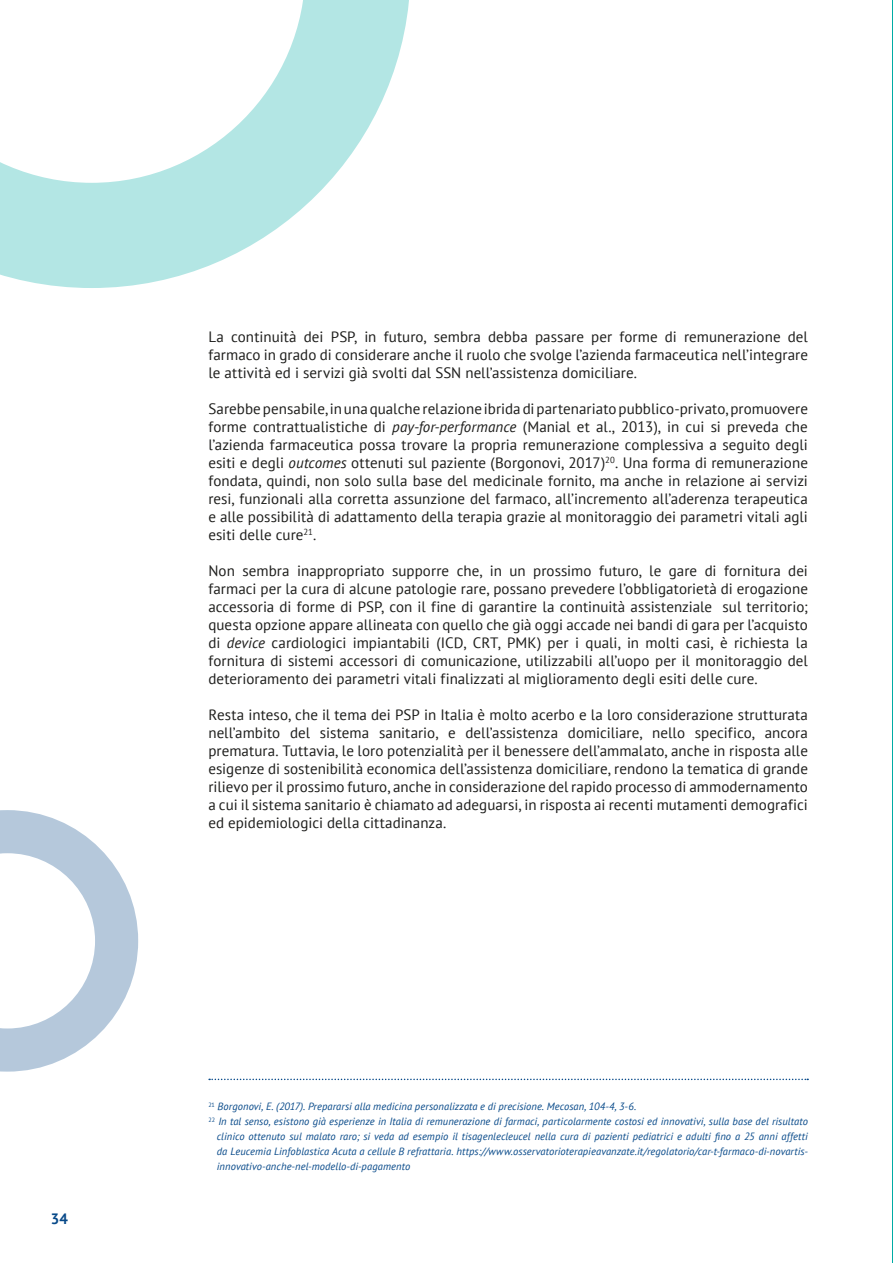
<style>
.page{position:relative;width:893px;height:1263px;background:#fff}
.page>*{position:absolute;margin:0;border:0;box-sizing:border-box;transform-origin:0 0}
.t1{font:15px/18px "PT Sans";letter-spacing:.005em;color:#1d1d1b;text-align:justify}
.t2{font:700 15px "PT Sans";color:#074989}
.t3{font:italic 10.5px "PT Sans";letter-spacing:.005em;color:#074989}
.s1{font-style:italic}
</style>
<div class="page">
<svg style="left:0;top:810px;width:138px;height:261px"></svg>
<svg style="left:0;top:0;width:409px;height:288px"></svg>
<svg style="left:209px;top:1079px;width:599px;height:1px"></svg>
<hr style="left:892px;top:0;width:1px;height:1263px;background:#00aca5">
<p class="t2" style="left:51px;top:1209px;width:19px">34</p>
<p class="t1" style="left:208px;top:327px;width:601px">La continuità dei PSP, in futuro, sembra debba passare per forme di remunerazione del farmaco in grado di considerare anche il ruolo che svolge l’azienda farmaceutica nell’integrare le attività ed i servizi già svolti dal SSN nell’assistenza domiciliare.</p>
<p class="t1" style="left:208px;top:399px;width:601px">Sarebbe pensabile, in una qualche relazione ibrida di partenariato pubblico-privato, promuovere forme contrattualistiche di <span class="s1">pay-for-performance</span> (Manial et al., 2013), in cui si preveda che l’azienda farmaceutica possa trovare la propria remunerazione complessiva a seguito degli esiti e degli <span class="s1">outcomes</span> ottenuti sul paziente (Borgonovi, 2017)<sup>20</sup>. Una forma di remunerazione fondata, quindi, non solo sulla base del medicinale fornito, ma anche in relazione ai servizi resi, funzionali alla corretta assunzione del farmaco, all’incremento all’aderenza terapeutica e alle possibilità di adattamento della terapia grazie al monitoraggio dei parametri vitali agli esiti delle cure<sup>21</sup>.</p>
<p class="t1" style="left:208px;top:561px;width:601px">Non sembra inappropriato supporre che, in un prossimo futuro, le gare di fornitura dei farmaci per la cura di alcune patologie rare, possano prevedere l’obbligatorietà di erogazione accessoria di forme di PSP, con il fine di garantire la continuità assistenziale sul territorio; questa opzione appare allineata con quello che già oggi accade nei bandi di gara per l’acquisto di <span class="s1">device</span> cardiologici impiantabili (ICD, CRT, PMK) per i quali, in molti casi, è richiesta la fornitura di sistemi accessori di comunicazione, utilizzabili all’uopo per il monitoraggio del deterioramento dei parametri vitali finalizzati al miglioramento degli esiti delle cure.</p>
<p class="t1" style="left:208px;top:705px;width:601px">Resta inteso, che il tema dei PSP in Italia è molto acerbo e la loro considerazione strutturata nell’ambito del sistema sanitario, e dell’assistenza domiciliare, nello specifico, ancora prematura. Tuttavia, le loro potenzialità per il benessere dell’ammalato, anche in risposta alle esigenze di sostenibilità economica dell’assistenza domiciliare, rendono la tematica di grande rilievo per il prossimo futuro, anche in considerazione del rapido processo di ammodernamento a cui il sistema sanitario è chiamato ad adeguarsi, in risposta ai recenti mutamenti demografici ed epidemiologici della cittadinanza.</p>
<p class="t3" style="left:208px;top:1100px;width:429px"><sup>21</sup> Borgonovi, E. (2017). Prepararsi alla medicina personalizzata e di precisione. Mecosan, 104-4, 3-6.</p>
<p class="t3" style="left:208px;top:1115px;width:601px"><sup>22</sup> In tal senso, esistono già esperienze in Italia di remunerazione di farmaci, particolarmente costosi ed innovativi, sulla base del risultato</p>
<p class="t3" style="left:217px;top:1130px;width:593px">clinico ottenuto sul malato raro; si veda ad esempio il tisagenlecleucel nella cura di pazienti pediatrici e adulti fino a 25 anni affetti</p>
<p class="t3" style="left:217px;top:1145px;width:593px">da Leucemia Linfoblastica Acuta a cellule B refrattaria. https://www.osservatorioterapieavanzate.it/regolatorio/car-t-farmaco-di-novartis-</p>
<p class="t3" style="left:217px;top:1160px;width:195px">innovativo-anche-nel-modello-di-pagamento</p>
</div>
